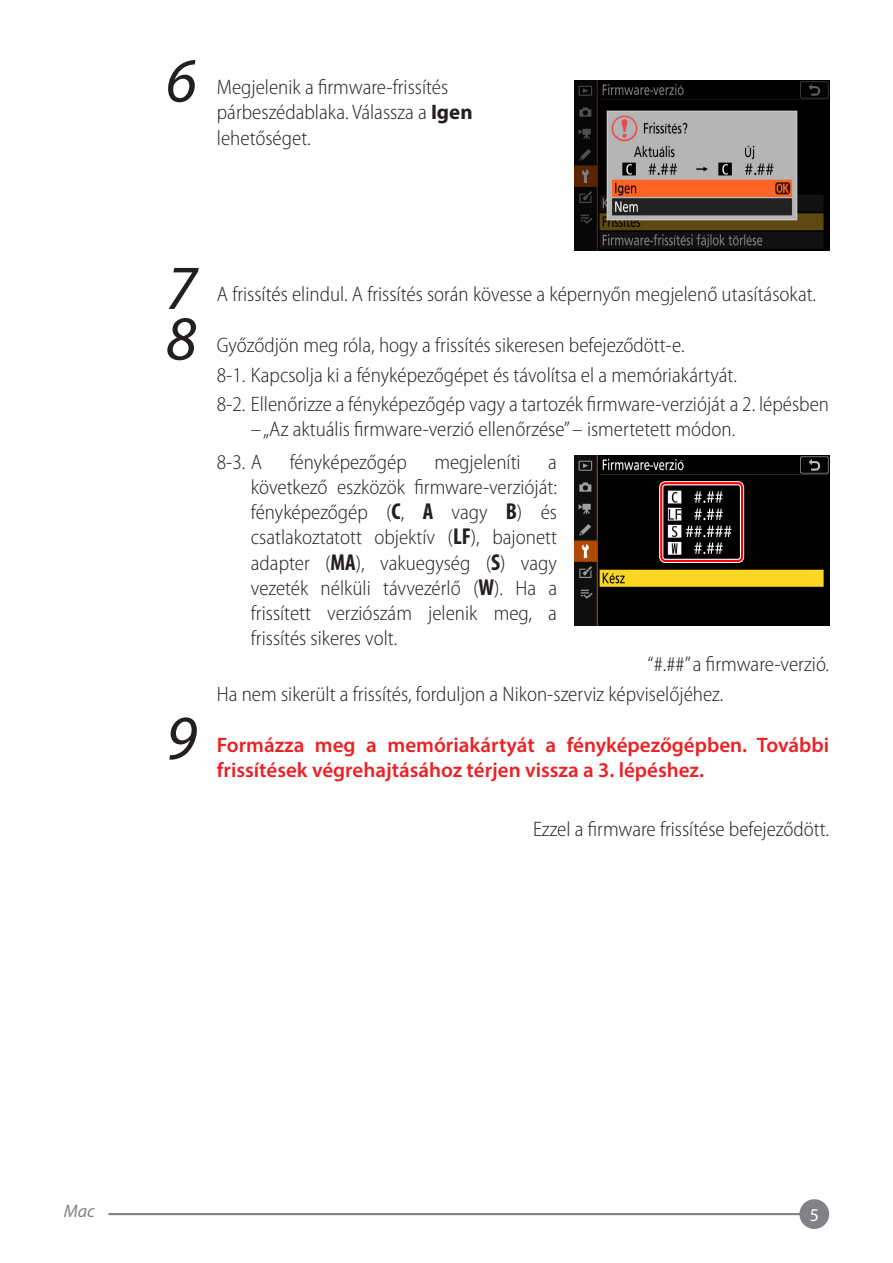
<style>
.page{position:relative;width:893px;height:1263px;background:#fff}
.page>*{position:absolute;margin:0;border:0;box-sizing:border-box;transform-origin:0 0}
.t1{font:italic 63px "Myriad Pro";color:#231f20}
.t2{font:300 semi-condensed 21px/25.2px "Myriad Pro";color:#231f20}
.t3{font:600 21px/25.2px "Myriad Pro";color:#ed2024}
.t4{font:italic 18px "Myriad Pro";color:#808285}
.t5{font:18px "Myriad Pro";color:#fff}
.s1{font-weight:700;font-stretch:normal}
.s2{font-weight:700;font-stretch:condensed;font-size:23.1px}
</style>
<div class="page">
<hr style="left:108px;top:1213px;width:706px;height:2px;background:#808285">
<div style="left:799px;top:1199px;width:30px;height:30px;background:#808285;border-radius:50%"></div>
<img style="left:574px;top:81px;width:255px;height:170px">
<img style="left:574px;top:455px;width:255px;height:170px">
<div style="left:659px;top:481px;width:85px;height:82px;border:4px solid #fff;border-radius:4px"></div>
<div style="left:660px;top:482px;width:83px;height:80px;border:2px solid #f00;border-radius:4px"></div>
<h1 class="t1" style="left:166px;top:42px;width:32px">6</h1>
<p class="t2" style="left:217px;top:75px;width:257px">Megjelenik a firmware-frissítés párbeszédablaka. Válassza a <span class="s1">Igen </span>lehetőséget.</p>
<h1 class="t1" style="left:166px;top:249px;width:32px">7</h1>
<h1 class="t1" style="left:166px;top:300px;width:32px">8</h1>
<h1 class="t1" style="left:166px;top:699px;width:32px">9</h1>
<p class="t2" style="left:217px;top:282px;width:601px">A frissítés elindul. A frissítés során kövesse a képernyőn megjelenő utasításokat.</p>
<p class="t2" style="left:217px;top:331px;width:614px;line-height:29.4px">Győződjön meg róla, hogy a frissítés sikeresen befejeződött-e.<br>8-1. Kapcsolja ki a fényképezőgépet és távolítsa el a memóriakártyát.<br>8-2. Ellenőrizze a fényképezőgép vagy a tartozék firmware-verzióját a 2. lépésben</p>
<p class="t2" style="left:217px;top:413px;width:520px;line-height:32.7px;text-indent:34px">– „Az aktuális firmware-verzió ellenőrzése” – ismertetett módon.<br>8-3. A</p>
<p class="t2" style="left:290px;top:450px;width:119px">fényképezőgép</p>
<p class="t2" style="left:434px;top:450px;width:88px">megjeleníti</p>
<p class="t2" style="left:251px;top:450px;width:308px;text-align:justify;text-indent:297px">a következő eszközök firmware-verzióját: fényképezőgép (<span class="s2">C</span>, <span class="s2">A</span> vagy <span class="s2">B</span>) és csatlakoztatott objektív (<span class="s2">LF</span>), bajonett adapter (<span class="s2">MA</span>), vakuegység (<span class="s2">S</span>) vagy vezeték nélküli távvezérlő (<span class="s2">W</span>). Ha a frissített verziószám jelenik meg, a frissítés sikeres volt.</p>
<p class="t2" style="left:217px;top:650px;width:614px;line-height:29.4px;text-indent:431px">“#.##” a firmware-verzió.<br>Ha nem sikerült a frissítés, forduljon a Nikon-szerviz képviselőjéhez.</p>
<p class="t3" style="left:217px;top:731px;width:614px">Formázza meg a memóriakártyát a fényképezőgépben. További frissítések végrehajtásához térjen vissza a 3. lépéshez.</p>
<p class="t2" style="left:533px;top:817px;width:298px">Ezzel a firmware frissítése befejeződött.</p>
<p class="t4" style="left:64px;top:1200px;width:33px">Mac</p>
<p class="t5" style="left:810px;top:1204px;width:11px">5</p>
</div>
